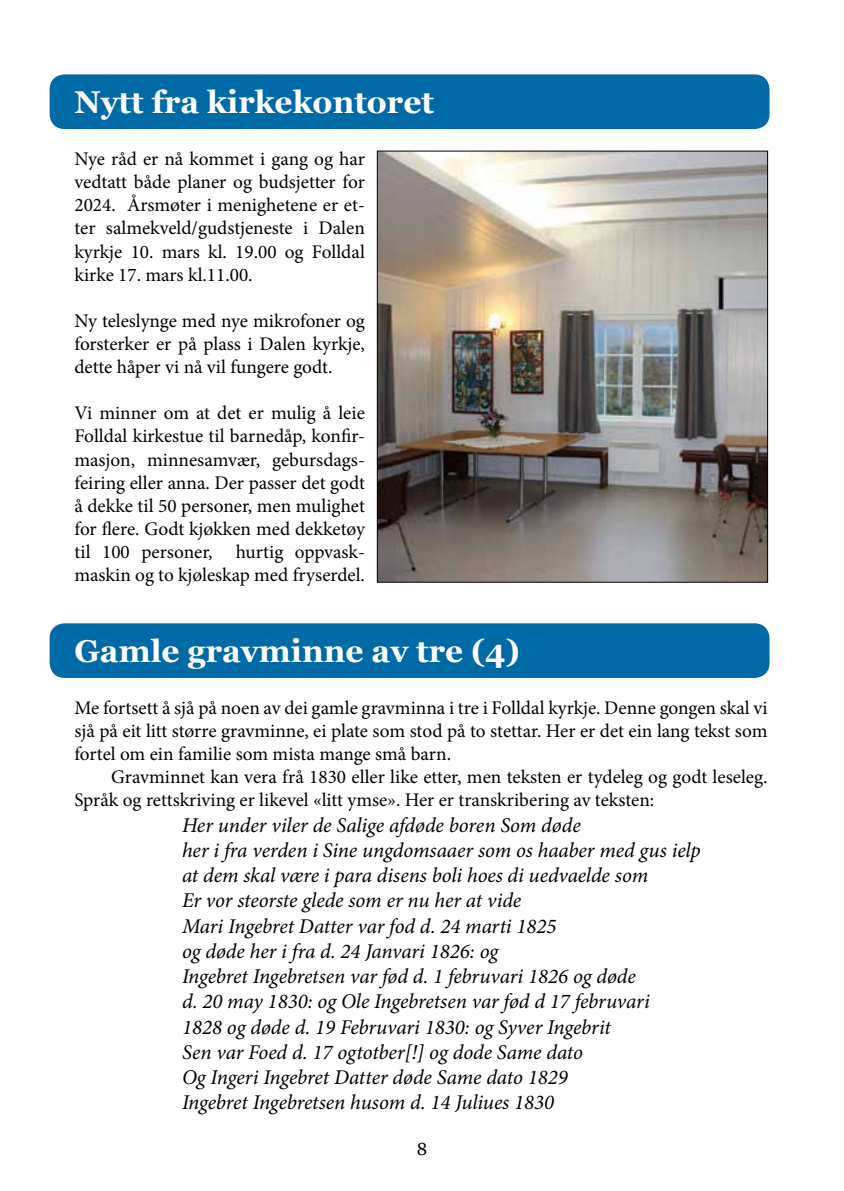
<style>
.page{position:relative;width:844px;height:1191px;background:#fff}
.page>*{position:absolute;margin:0;border:0;box-sizing:border-box;transform-origin:0 0}
.t1{font:700 31.5px "Georgia";color:#fff}
.t2{font:italic 21px/25.2px "Minion Pro";letter-spacing:-.005em;color:#000}
.t3{font:19.25px/23.1px "Minion Pro";color:#000;text-align:justify}
.t4{font:17.5px "Georgia";color:#000}
</style>
<div class="page">
<div style="left:50px;top:623px;width:719px;height:55px;background:#006aa6;border-radius:15px"></div>
<div style="left:50px;top:74px;width:719px;height:55px;background:#006aa6;border-radius:15px"></div>
<img style="left:379px;top:153px;width:386px;height:427px">
<h1 class="t1" style="left:74px;top:78px;width:361px">Nytt fra kirkekontoret</h1>
<p class="t3" style="left:74px;top:147px;width:292px">Nye råd er nå kommet i gang og har vedtatt både planer og budsjetter for 2024. Årsmøter i menighetene er et&shy;ter salmekveld/gudstjeneste i Dalen kyrkje 10. mars kl. 19.00 og Folldal kirke 17. mars kl.11.00.</p>
<p class="t3" style="left:74px;top:309px;width:292px">Ny teleslynge med nye mikrofoner og forsterker er på plass i Dalen kyrkje, dette håper vi nå vil fungere godt.</p>
<p class="t3" style="left:74px;top:402px;width:292px">Vi minner om at det er mulig å leie Folldal kirkestue til barnedåp, konfir&shy;masjon, minnesamvær, gebursdags&shy;feiring eller anna. Der passer det godt å dekke til 50 personer, men mulighet for flere. Godt kjøkken med dekketøy til 100 personer, hurtig oppvask&shy;maskin og to kjøleskap med fryserdel.</p>
<h1 class="t1" style="left:74px;top:627px;width:447px">Gamle gravminne av tre (4)</h1>
<p class="t3" style="left:74px;top:696px;width:694px">Me fortsett å sjå på noen av dei gamle gravminna i tre i Folldal kyrkje. Denne gongen skal vi sjå på eit litt større gravminne, ei plate som stod på to stettar. Her er det ein lang tekst som fortel om ein familie som mista mange små barn.</p>
<p class="t3" style="left:74px;top:765px;width:694px;text-indent:37px">Gravminnet kan vera frå 1830 eller like etter, men teksten er tydeleg og godt leseleg.<br>Språk og rettskriving er likevel «litt ymse». Her er transkribering av teksten:</p>
<p class="t2" style="left:182px;top:812px;width:520px">Her under viler de Salige afdøde boren Som døde<br>her i fra verden i Sine ungdomsaaer som os haaber med gus ielp at dem skal være i para disens boli hoes di uedvaelde som<br>Er vor steorste glede som er nu her at vide<br>Mari Ingebret Datter var fod d. 24 marti 1825<br>og døde her i fra d. 24 Janvari 1826: og<br>Ingebret Ingebretsen var fød d. 1 februvari 1826 og døde<br>d. 20 may 1830: og Ole Ingebretsen var fød d 17 februvari<br>1828 og døde d. 19 Februvari 1830: og Syver Ingebrit<br>Sen var Foed d. 17 ogtotber[!] og dode Same dato<br>Og Ingeri Ingebret Datter døde Same dato 1829<br>Ingebret Ingebretsen husom d. 14 Juliues 1830</p>
<p class="t4" style="left:416px;top:1136px;width:12px">8</p>
</div>
